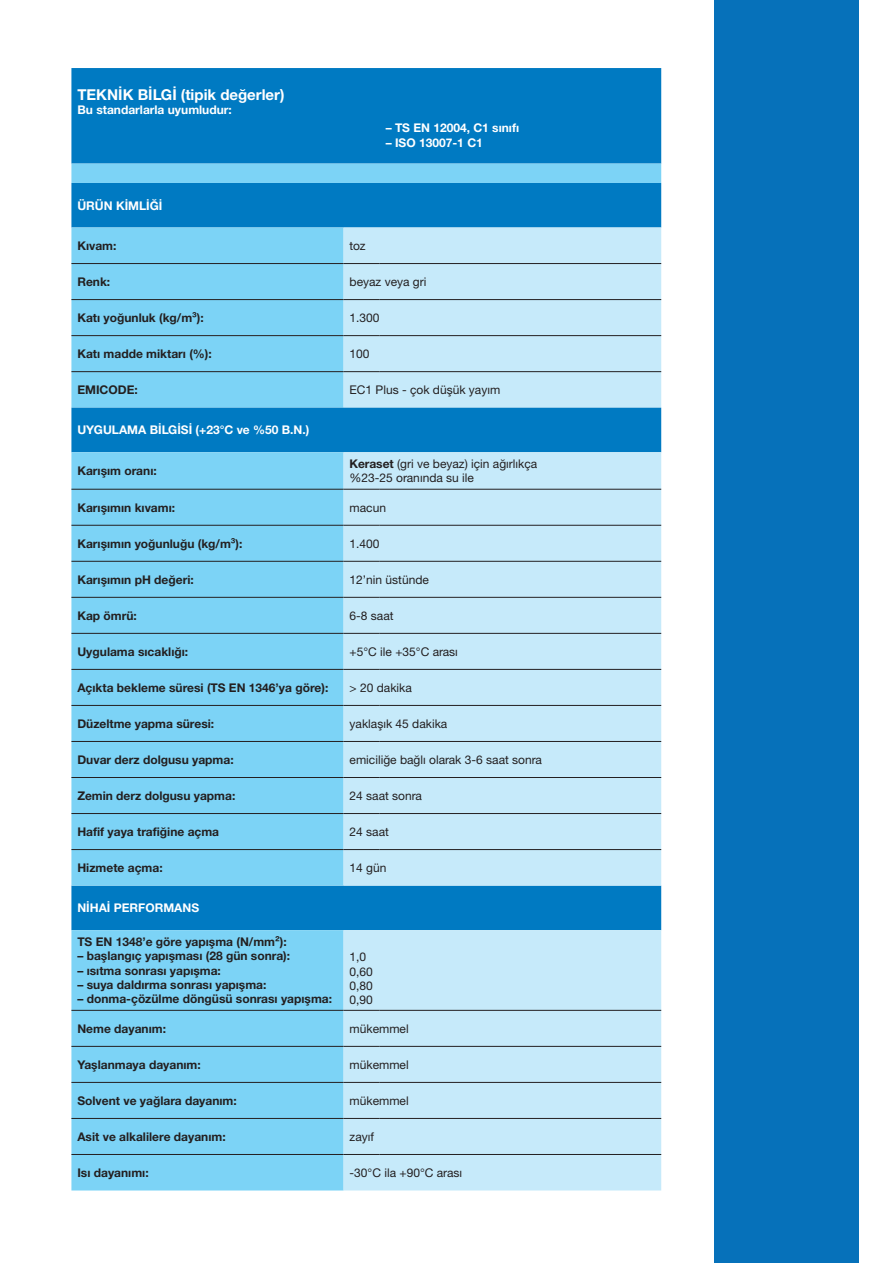
<style>
.page{position:relative;width:893px;height:1263px;background:#fff}
.page>*{position:absolute;margin:0;border:0;box-sizing:border-box;transform-origin:0 0}
.t1{font:700 15px "Helvetica Neue LTW1 G";color:#fff}
.t2{font:700 12px "Helvetica Neue LTW1 G";color:#231f20}
.t3{font:12px/14.4px "Helvetica Neue LTW1 G";color:#231f20}
.t4{font:700 12px "Helvetica Neue LTW1 G";color:#fff}
.s1{font-weight:700}
</style>
<div class="page">
<div style="left:714px;top:0;width:145px;height:1263px;background:#0671ba"></div>
<div style="left:71px;top:68px;width:590px;height:159px;background:#007ac2"></div>
<div style="left:71px;top:164px;width:590px;height:19px;background:#7cd3f6"></div>
<svg style="left:71px;top:227px;width:590px;height:181px"></svg>
<div style="left:71px;top:408px;width:590px;height:44px;background:#007ac2"></div>
<svg style="left:71px;top:452px;width:273px;height:738px;fill:#7cd3f6"></svg>
<svg style="left:344px;top:452px;width:317px;height:738px;fill:#c6eafa"></svg>
<hr style="left:71px;top:263px;width:273px;height:1px;background:#231f20">
<hr style="left:344px;top:263px;width:36px;height:1px;background:#231f20">
<hr style="left:380px;top:263px;width:281px;height:1px;background:#231f20">
<hr style="left:71px;top:299px;width:273px;height:1px;background:#231f20">
<hr style="left:344px;top:299px;width:36px;height:1px;background:#231f20">
<hr style="left:380px;top:299px;width:281px;height:1px;background:#231f20">
<hr style="left:71px;top:335px;width:273px;height:1px;background:#231f20">
<hr style="left:344px;top:335px;width:36px;height:1px;background:#231f20">
<hr style="left:380px;top:335px;width:281px;height:1px;background:#231f20">
<hr style="left:71px;top:371px;width:273px;height:1px;background:#231f20">
<hr style="left:344px;top:371px;width:36px;height:1px;background:#231f20">
<hr style="left:380px;top:371px;width:281px;height:1px;background:#231f20">
<hr style="left:71px;top:489px;width:273px;height:1px;background:#231f20">
<hr style="left:344px;top:489px;width:36px;height:1px;background:#231f20">
<hr style="left:380px;top:489px;width:281px;height:1px;background:#231f20">
<hr style="left:71px;top:525px;width:273px;height:1px;background:#231f20">
<hr style="left:344px;top:525px;width:36px;height:1px;background:#231f20">
<hr style="left:380px;top:525px;width:281px;height:1px;background:#231f20">
<hr style="left:71px;top:561px;width:273px;height:1px;background:#231f20">
<hr style="left:344px;top:561px;width:36px;height:1px;background:#231f20">
<hr style="left:380px;top:561px;width:281px;height:1px;background:#231f20">
<hr style="left:71px;top:597px;width:273px;height:1px;background:#231f20">
<hr style="left:344px;top:597px;width:36px;height:1px;background:#231f20">
<hr style="left:380px;top:597px;width:281px;height:1px;background:#231f20">
<hr style="left:71px;top:633px;width:273px;height:1px;background:#231f20">
<hr style="left:344px;top:633px;width:36px;height:1px;background:#231f20">
<hr style="left:380px;top:633px;width:281px;height:1px;background:#231f20">
<hr style="left:71px;top:669px;width:273px;height:1px;background:#231f20">
<hr style="left:344px;top:669px;width:36px;height:1px;background:#231f20">
<hr style="left:380px;top:669px;width:281px;height:1px;background:#231f20">
<hr style="left:71px;top:705px;width:273px;height:1px;background:#231f20">
<hr style="left:344px;top:705px;width:36px;height:1px;background:#231f20">
<hr style="left:380px;top:705px;width:281px;height:1px;background:#231f20">
<hr style="left:71px;top:741px;width:273px;height:1px;background:#231f20">
<hr style="left:344px;top:741px;width:36px;height:1px;background:#231f20">
<hr style="left:380px;top:741px;width:281px;height:1px;background:#231f20">
<hr style="left:71px;top:777px;width:273px;height:1px;background:#231f20">
<hr style="left:344px;top:777px;width:36px;height:1px;background:#231f20">
<hr style="left:380px;top:777px;width:281px;height:1px;background:#231f20">
<hr style="left:71px;top:813px;width:273px;height:1px;background:#231f20">
<hr style="left:344px;top:813px;width:36px;height:1px;background:#231f20">
<hr style="left:380px;top:813px;width:281px;height:1px;background:#231f20">
<hr style="left:71px;top:849px;width:273px;height:1px;background:#231f20">
<hr style="left:344px;top:849px;width:36px;height:1px;background:#231f20">
<hr style="left:380px;top:849px;width:281px;height:1px;background:#231f20">
<hr style="left:71px;top:1010px;width:273px;height:1px;background:#231f20">
<hr style="left:344px;top:1010px;width:36px;height:1px;background:#231f20">
<hr style="left:380px;top:1010px;width:281px;height:1px;background:#231f20">
<hr style="left:71px;top:1046px;width:273px;height:1px;background:#231f20">
<hr style="left:344px;top:1046px;width:36px;height:1px;background:#231f20">
<hr style="left:380px;top:1046px;width:281px;height:1px;background:#231f20">
<hr style="left:71px;top:1082px;width:273px;height:1px;background:#231f20">
<hr style="left:344px;top:1082px;width:36px;height:1px;background:#231f20">
<hr style="left:380px;top:1082px;width:281px;height:1px;background:#231f20">
<hr style="left:71px;top:1118px;width:273px;height:1px;background:#231f20">
<hr style="left:344px;top:1118px;width:36px;height:1px;background:#231f20">
<hr style="left:380px;top:1118px;width:281px;height:1px;background:#231f20">
<hr style="left:71px;top:1154px;width:273px;height:1px;background:#231f20">
<hr style="left:344px;top:1154px;width:36px;height:1px;background:#231f20">
<hr style="left:380px;top:1154px;width:281px;height:1px;background:#231f20">
<p class="t1" style="left:77px;top:85px;width:209px">TEKNİK BİLGİ (tipik değerler)</p>
<p class="t4" style="left:77px;top:103px;width:156px">Bu standarlarla uyumludur:</p>
<p class="t4" style="left:386px;top:121px;width:135px">– TS EN 12004, C1 sınıfı</p>
<p class="t4" style="left:386px;top:135px;width:99px">– ISO 13007-1 C1</p>
<p class="t4" style="left:77px;top:198px;width:87px">ÜRÜN KİMLİĞİ</p>
<p class="t2" style="left:77px;top:238px;width:41px">Kıvam:</p>
<p class="t3" style="left:350px;top:238px;width:18px">toz</p>
<p class="t2" style="left:77px;top:274px;width:34px">Renk:</p>
<p class="t3" style="left:350px;top:274px;width:78px">beyaz veya gri</p>
<p class="t2" style="left:77px;top:310px;width:128px">Katı yoğunluk (kg/m³):</p>
<p class="t3" style="left:350px;top:310px;width:32px">1.300</p>
<p class="t2" style="left:77px;top:346px;width:136px">Katı madde miktarı (%):</p>
<p class="t3" style="left:350px;top:346px;width:22px">100</p>
<p class="t2" style="left:77px;top:382px;width:62px">EMICODE:</p>
<p class="t3" style="left:350px;top:382px;width:152px">EC1 Plus - çok düşük yayım</p>
<p class="t4" style="left:77px;top:423px;width:233px">UYGULAMA BİLGİSİ (+23°C ve %50 B.N.)</p>
<p class="t2" style="left:77px;top:463px;width:81px">Karışım oranı:</p>
<p class="t3" style="left:350px;top:456px;width:189px"><span class="s1">Keraset</span> (gri ve beyaz) için ağırlıkça %23-25 oranında su ile</p>
<p class="t2" style="left:77px;top:500px;width:99px">Karışımın kıvamı:</p>
<p class="t3" style="left:350px;top:500px;width:38px">macun</p>
<p class="t2" style="left:77px;top:536px;width:167px">Karışımın yoğunluğu (kg/m³):</p>
<p class="t3" style="left:350px;top:536px;width:32px">1.400</p>
<p class="t2" style="left:77px;top:572px;width:118px">Karışımın pH değeri:</p>
<p class="t3" style="left:350px;top:572px;width:81px">12’nin üstünde</p>
<p class="t2" style="left:77px;top:608px;width:61px">Kap ömrü:</p>
<p class="t3" style="left:350px;top:608px;width:46px">6-8 saat</p>
<p class="t2" style="left:77px;top:644px;width:112px">Uygulama sıcaklığı:</p>
<p class="t3" style="left:350px;top:644px;width:110px">+5°C ile +35°C arası</p>
<p class="t2" style="left:77px;top:680px;width:252px">Açıkta bekleme süresi (TS EN 1346’ya göre):</p>
<p class="t3" style="left:350px;top:680px;width:64px">&gt; 20 dakika</p>
<p class="t2" style="left:77px;top:716px;width:138px">Düzeltme yapma süresi:</p>
<p class="t3" style="left:350px;top:716px;width:99px">yaklaşık 45 dakika</p>
<p class="t2" style="left:77px;top:752px;width:158px">Duvar derz dolgusu yapma:</p>
<p class="t3" style="left:350px;top:752px;width:194px">emiciliğe bağlı olarak 3-6 saat sonra</p>
<p class="t2" style="left:77px;top:788px;width:159px">Zemin derz dolgusu yapma:</p>
<p class="t3" style="left:350px;top:788px;width:74px">24 saat sonra</p>
<p class="t2" style="left:77px;top:824px;width:143px">Hafif yaya trafiğine açma</p>
<p class="t3" style="left:350px;top:824px;width:41px">24 saat</p>
<p class="t2" style="left:77px;top:860px;width:87px">Hizmete açma:</p>
<p class="t3" style="left:350px;top:860px;width:38px">14 gün</p>
<p class="t4" style="left:77px;top:900px;width:123px">NİHAİ PERFORMANS</p>
<p class="t2" style="left:77px;top:934px;width:211px">TS EN 1348’e göre yapışma (N/mm²):</p>
<p class="t2" style="left:77px;top:948px;width:214px">– başlangıç yapışması (28 gün sonra):</p>
<p class="t2" style="left:77px;top:963px;width:145px">– ısıtma sonrası yapışma:</p>
<p class="t2" style="left:77px;top:977px;width:191px">– suya daldırma sonrası yapışma:</p>
<p class="t2" style="left:77px;top:992px;width:256px">– donma-çözülme döngüsü sonrası yapışma:</p>
<p class="t3" style="left:350px;top:949px;width:18px">1,0</p>
<p class="t3" style="left:350px;top:964px;width:25px">0,60</p>
<p class="t3" style="left:350px;top:978px;width:25px">0,80</p>
<p class="t3" style="left:350px;top:993px;width:25px">0,90</p>
<p class="t2" style="left:77px;top:1021px;width:90px">Neme dayanım:</p>
<p class="t3" style="left:350px;top:1021px;width:61px">mükemmel</p>
<p class="t2" style="left:77px;top:1057px;width:125px">Yaşlanmaya dayanım:</p>
<p class="t3" style="left:350px;top:1057px;width:61px">mükemmel</p>
<p class="t2" style="left:77px;top:1093px;width:161px">Solvent ve yağlara dayanım:</p>
<p class="t3" style="left:350px;top:1093px;width:61px">mükemmel</p>
<p class="t2" style="left:77px;top:1129px;width:150px">Asit ve alkalilere dayanım:</p>
<p class="t3" style="left:350px;top:1129px;width:26px">zayıf</p>
<p class="t2" style="left:77px;top:1165px;width:73px">Isı dayanımı:</p>
<p class="t3" style="left:350px;top:1165px;width:114px">-30°C ila +90°C arası</p>
</div>
